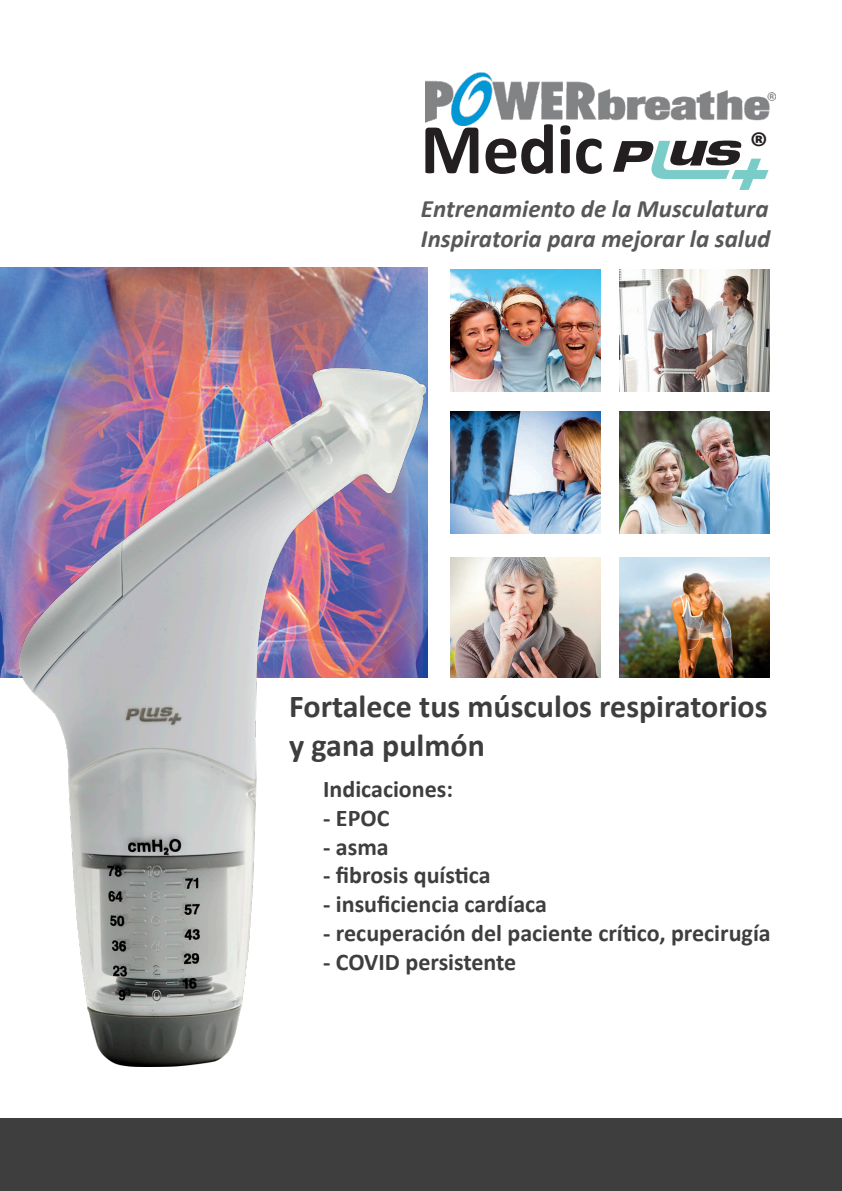
<style>
.page{position:relative;width:842px;height:1191px;background:#fff}
.page>*{position:absolute;margin:0;border:0;box-sizing:border-box;transform-origin:0 0}
.t1{font:700 72px "Calibri";letter-spacing:-.01em;color:#231f20}
.t2{font:700 36px "Calibri";color:#231f20}
.t3{font:700 32px "Calibri";color:#3e3e3f}
.t4{font:italic 700 25px "Calibri";color:#57585a}
.t5{font:700 24px "Calibri";color:#3e3e3f}
</style>
<div class="page">
<svg style="left:613px;top:141px;width:155px;height:49px"></svg>
<div style="left:0;top:1119px;width:842px;height:72px;background:#3e3e3f"></div>
<img style="left:0;top:268px;width:428px;height:409px">
<img style="left:450px;top:269px;width:150px;height:123px">
<img style="left:450px;top:411px;width:150px;height:122px">
<img style="left:450px;top:557px;width:150px;height:120px">
<img style="left:620px;top:269px;width:150px;height:123px">
<img style="left:620px;top:411px;width:150px;height:122px">
<img style="left:620px;top:557px;width:150px;height:120px">
<img style="left:425px;top:72px;width:351px;height:53px">
<img style="left:19px;top:369px;width:407px;height:697px">
<p class="t1" style="left:420px;top:98px;width:185px">Medic</p>
<p class="t4" style="left:421px;top:191px;width:349px">Entrenamiento de la Musculatura</p>
<p class="t4" style="left:421px;top:221px;width:351px">Inspiratoria para mejorar la salud</p>
<p class="t2" style="left:750px;top:120px;width:20px">®</p>
<p class="t3" style="left:289px;top:684px;width:480px">Fortalece tus músculos respiratorios</p>
<p class="t3" style="left:289px;top:722px;width:197px">y gana pulmón</p>
<p class="t5" style="left:323px;top:772px;width:131px">Indicaciones:</p>
<p class="t5" style="left:323px;top:800px;width:68px">- EPOC</p>
<p class="t5" style="left:323px;top:829px;width:67px">- asma</p>
<p class="t5" style="left:323px;top:858px;width:169px">- fibrosis quística</p>
<p class="t5" style="left:323px;top:887px;width:225px">- insuficiencia cardíaca</p>
<p class="t5" style="left:323px;top:916px;width:449px">- recuperación del paciente crítico, precirugía</p>
<p class="t5" style="left:323px;top:944px;width:195px">- COVID persistente</p>
</div>
